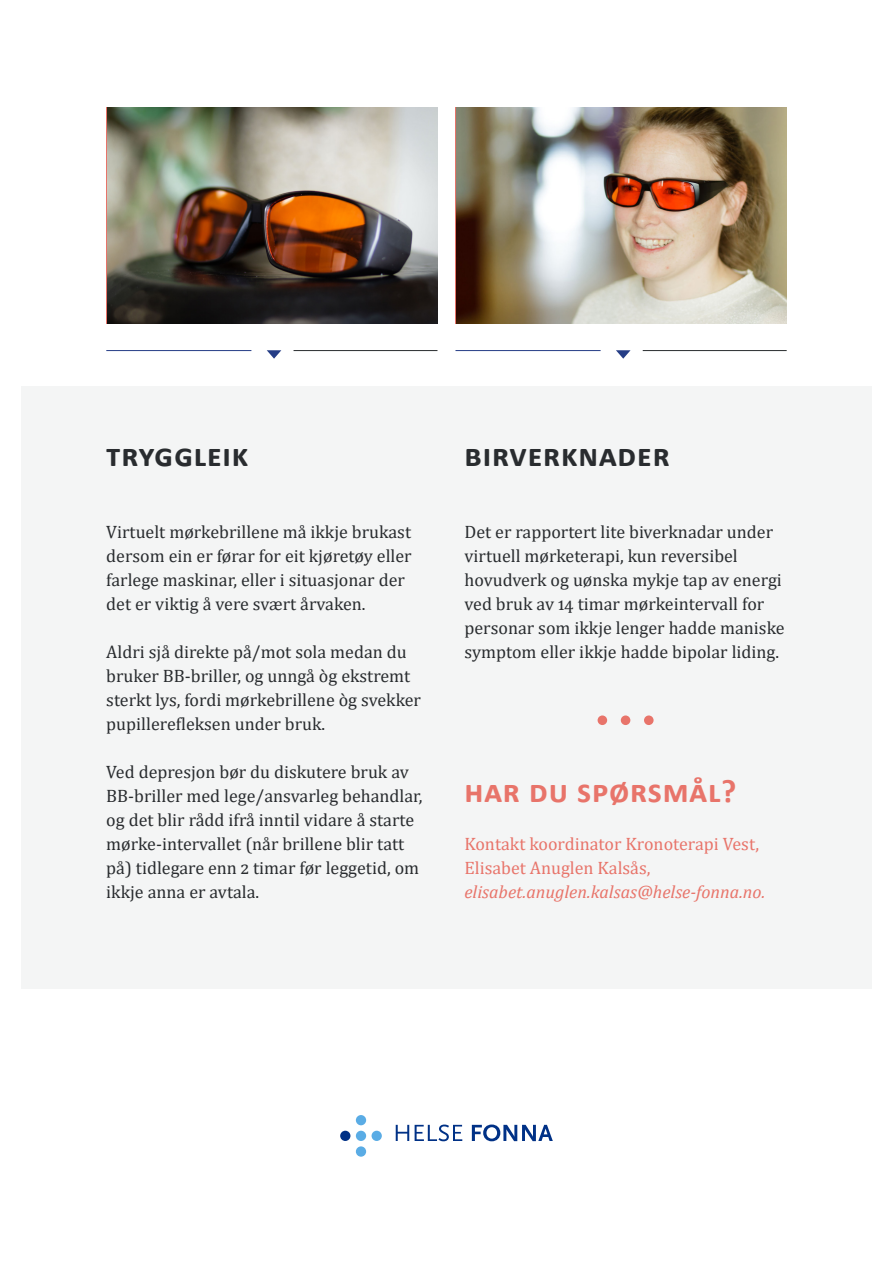
<style>
.page{position:relative;width:893px;height:1263px;background:#fff}
.page>*{position:absolute;margin:0;border:0;box-sizing:border-box;transform-origin:0 0}
.t1{font:700 33px "Calibri";letter-spacing:.025em;color:#292c2f}
.t2{font:700 33px "Calibri";letter-spacing:.025em;color:#e8746a}
.t3{font:18px/24px "Cambria";color:#292c2f}
.t4{font:18px/24px "Cambria";color:#e8746a}
.s1{font-style:italic}
</style>
<div class="page">
<div style="left:21px;top:386px;width:851px;height:603px;background:#f4f5f5"></div>
<div style="left:621px;top:715px;width:9px;height:10px;background:#e8746a;border-radius:50%"></div>
<div style="left:644px;top:715px;width:10px;height:10px;background:#e8746a;border-radius:50%"></div>
<div style="left:598px;top:715px;width:9px;height:10px;background:#e8746a;border-radius:50%"></div>
<img style="left:107px;top:107px;width:330px;height:216px">
<img style="left:456px;top:107px;width:331px;height:216px">
<hr style="left:106px;top:350px;width:145px;height:1px;background:#253d86">
<svg style="left:267px;top:350px;width:14px;height:9px"></svg>
<hr style="left:294px;top:350px;width:143px;height:1px;background:#292c2f">
<hr style="left:455px;top:350px;width:146px;height:1px;background:#253d86">
<svg style="left:616px;top:350px;width:14px;height:9px"></svg>
<hr style="left:643px;top:350px;width:144px;height:1px;background:#292c2f">
<div style="left:356px;top:1115px;width:10px;height:10px;background:#5aace5;border-radius:50%"></div>
<div style="left:356px;top:1131px;width:10px;height:10px;background:#5aace5;border-radius:50%"></div>
<div style="left:340px;top:1131px;width:10px;height:10px;background:#003186;border-radius:50%"></div>
<div style="left:372px;top:1131px;width:10px;height:10px;background:#5aace5;border-radius:50%"></div>
<div style="left:356px;top:1146px;width:10px;height:11px;background:#5aace5;border-radius:50%"></div>
<svg style="left:396px;top:1125px;width:13px;height:16px"></svg>
<svg style="left:415px;top:1124px;width:47px;height:17px"></svg>
<svg style="left:472px;top:1124px;width:81px;height:17px"></svg>
<h1 class="t1" style="left:106px;top:432px;width:144px">tryggleik</h1>
<p class="t3" style="left:106px;top:520px;width:307px">Virtuelt mørkebrillene må ikkje brukast dersom ein er førar for eit kjøretøy eller farlege maskinar, eller i situasjonar der det er viktig å vere svært årvaken.</p>
<p class="t3" style="left:106px;top:640px;width:316px">Aldri sjå direkte på/mot sola medan du bruker BB-briller, og unngå òg ekstremt sterkt lys, fordi mørkebrillene òg svekker pupillerefleksen under bruk.</p>
<p class="t3" style="left:106px;top:760px;width:318px">Ved depresjon bør du diskutere bruk av BB-briller med lege/ansvarleg behandlar, og det blir rådd ifrå inntil vidare å starte mørke-intervallet (når brillene blir tatt på) tidlegare enn 2 timar før leggetid, om ikkje anna er avtala.</p>
<h1 class="t1" style="left:464px;top:432px;width:207px">birverknader</h1>
<p class="t3" style="left:464px;top:520px;width:322px">Det er rapportert lite biverknadar under virtuell mørketerapi, kun reversibel hovudverk og uønska mykje tap av energi ved bruk av 14 timar mørkeintervall for personar som ikkje lenger hadde maniske symptom eller ikkje hadde bipolar liding.</p>
<h1 class="t2" style="left:464px;top:768px;width:273px">har du spørsmål?</h1>
<p class="t4" style="left:464px;top:832px;width:302px">Kontakt koordinator Kronoterapi Vest,<br>Elisabet Anuglen Kalsås, <span class="s1">elisabet.anuglen.kalsas@helse-fonna.no.</span></p>
</div>
